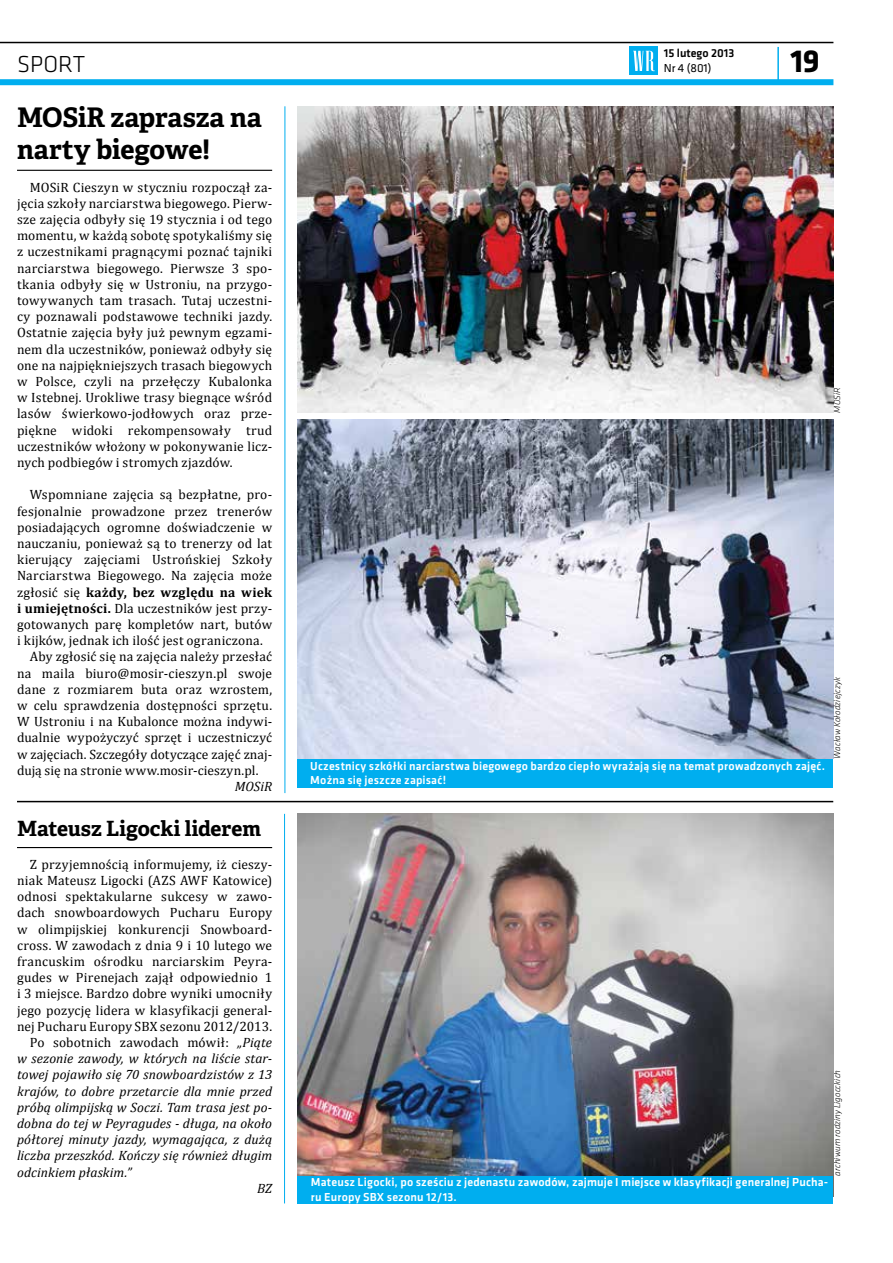
<style>
.page{position:relative;width:893px;height:1263px;background:#fff}
.page>*{position:absolute;margin:0;border:0;box-sizing:border-box;transform-origin:0 0}
.t1{font:700 33px "Klavika";color:#000}
.t2{font:700 27px/32.4px "Adelle Basic";letter-spacing:-.005em;color:#000}
.t3{font:300 24px "Klavika";color:#000}
.t4{font:700 21px "Adelle Basic";letter-spacing:-.005em;color:#000}
.t5{font:13.5px/16.2px "Cambria";letter-spacing:.015em;color:#000;text-align:justify}
.t6{font:italic 13.5px "Cambria";letter-spacing:.005em;color:#000}
.t7{font:700 13.5px "Cambria";letter-spacing:.02em;color:#000}
.t8{font:500 12px/14.4px "Klavika";letter-spacing:.015em;color:#fff}
.t9{font:500 12px "Klavika";color:#000}
.t10{font:12px "Klavika";color:#000}
.t11{font:italic 300 9px "Klavika";letter-spacing:.015em;color:#000}
.s1{font-weight:400}
.s2{font-weight:700}
.s3{font-style:italic}
</style>
<div class="page">
<hr style="left:0;top:42px;width:833px;height:1px;background:#000">
<div style="left:0;top:79px;width:833px;height:6px;background:#00aeef"></div>
<hr style="left:777px;top:47px;width:2px;height:35px;background:#00aeef">
<div style="left:630px;top:47px;width:28px;height:28px;background:#00aeef"></div>
<svg style="left:633px;top:51px;width:22px;height:20px"></svg>
<img style="left:298px;top:107px;width:535px;height:305px">
<img style="left:298px;top:419px;width:535px;height:340px">
<hr style="left:17px;top:170px;width:255px;height:1px;background:#000">
<div style="left:298px;top:759px;width:535px;height:28px;background:#00aeef"></div>
<hr style="left:17px;top:847px;width:255px;height:1px;background:#000">
<img style="left:298px;top:814px;width:535px;height:361px">
<div style="left:298px;top:1175px;width:535px;height:28px;background:#00aeef"></div>
<hr style="left:17px;top:801px;width:816px;height:1px;background:#000">
<hr style="left:285px;top:106px;width:1px;height:687px;background:#00aeef">
<hr style="left:284px;top:814px;width:1px;height:389px;background:#00aeef">
<h3 class="t3" style="left:17px;top:49px;width:70px">SPort</h3>
<h2 class="t2" style="left:17px;top:101px;width:246px">MOSiR zaprasza na narty biegowe!</h2>
<p class="t5" style="left:17px;top:179px;width:257px;text-indent:13px">MOSiR Cieszyn w styczniu rozpoczął za&shy;jęcia szkoły narciarstwa biegowego. Pierw&shy;sze zajęcia odbyły się 19 stycznia i od tego momentu, w każdą sobotę spotykaliśmy się z uczestnikami pragnącymi poznać tajniki narciarstwa biegowego. Pierwsze 3 spo&shy;tkania odbyły się w Ustroniu, na przygo&shy;towywanych tam trasach. Tutaj uczestni&shy;cy poznawali podstawowe techniki jazdy.<br>Ostatnie zajęcia były już pewnym egzami&shy;nem dla uczestników, ponieważ odbyły się one na najpiękniejszych trasach biegowych w Polsce, czyli na przełęczy Kubalonka w Istebnej. Urokliwe trasy biegnące wśród lasów świerkowo-jodłowych oraz prze&shy;piękne widoki rekompensowały trud uczestników włożony w pokonywanie licz&shy;nych podbiegów i stromych zjazdów.</p>
<p class="t5" style="left:30px;top:487px;width:244px">Wspomniane zajęcia są bezpłatne, pro-</p>
<p class="t5" style="left:17px;top:503px;width:257px">fesjonalnie prowadzone przez trenerów</p>
<p class="t5" style="left:17px;top:519px;width:257px">posiadających ogromne doświadczenie w</p>
<p class="t5" style="left:17px;top:535px;width:257px">nauczaniu, ponieważ są to trenerzy od lat</p>
<p class="t5" style="left:17px;top:551px;width:257px">kierujący zajęciami Ustrońskiej Szkoły</p>
<p class="t5" style="left:17px;top:568px;width:257px">Narciarstwa Biegowego. Na zajęcia może</p>
<p class="t7" style="left:17px;top:584px;width:257px"><span class="s1">zgłosić się</span> każdy, bez względu na wiek</p>
<p class="t5" style="left:17px;top:600px;width:257px"><span class="s2">i umiejętności.</span> Dla uczestników jest przy-</p>
<p class="t5" style="left:17px;top:616px;width:257px">gotowanych parę kompletów nart, butów</p>
<p class="t5" style="left:17px;top:632px;width:247px">i kijków, jednak ich ilość jest ograniczona.</p>
<p class="t5" style="left:30px;top:649px;width:244px">Aby zgłosić się na zajęcia należy przesłać</p>
<p class="t5" style="left:17px;top:665px;width:257px">na maila biuro@mosir-cieszyn.pl swoje</p>
<p class="t5" style="left:17px;top:681px;width:257px">dane z rozmiarem buta oraz wzrostem,</p>
<p class="t5" style="left:17px;top:697px;width:257px">w celu sprawdzenia dostępności sprzętu.</p>
<p class="t5" style="left:17px;top:713px;width:257px">W Ustroniu i na Kubalonce można indywi-</p>
<p class="t5" style="left:17px;top:730px;width:257px">dualnie wypożyczyć sprzęt i uczestniczyć</p>
<p class="t5" style="left:17px;top:746px;width:257px">w zajęciach. Szczegóły dotyczące zajęć znaj-</p>
<p class="t5" style="left:17px;top:762px;width:243px">dują się na stronie www.mosir-cieszyn.pl.</p>
<p class="t6" style="left:235px;top:778px;width:39px">MOSiR</p>
<p class="t9" style="left:664px;top:45px;width:72px">15 lutego 2013</p>
<p class="t10" style="left:664px;top:60px;width:49px">Nr 4 (801)</p>
<h1 class="t1" style="left:790px;top:37px;width:31px">19</h1>
<p class="t11" style="left:832px;top:413px;width:27px;rotate:-90deg">MOSiR</p>
<p class="t8" style="left:310px;top:758px;width:516px">Uczestnicy szkółki narciarstwa biegowego bardzo ciepło wyrażają się na temat prowadzonych zajęć.<br>Można się jeszcze zapisać!</p>
<p class="t11" style="left:832px;top:759px;width:83px;rotate:-90deg">Wacław Kołodziejczyk</p>
<h3 class="t4" style="left:17px;top:815px;width:246px">Mateusz Ligocki liderem</h3>
<p class="t5" style="left:30px;top:856px;width:244px">Z przyjemnością informujemy, iż cieszy-</p>
<p class="t5" style="left:17px;top:872px;width:257px">niak Mateusz Ligocki (AZS AWF Katowice)</p>
<p class="t5" style="left:17px;top:888px;width:257px">odnosi spektakularne sukcesy w zawo-</p>
<p class="t5" style="left:17px;top:905px;width:257px">dach snowboardowych Pucharu Europy</p>
<p class="t5" style="left:17px;top:921px;width:257px">w olimpijskiej konkurencji Snowboard-</p>
<p class="t5" style="left:17px;top:937px;width:257px">cross. W zawodach z dnia 9 i 10 lutego we</p>
<p class="t5" style="left:17px;top:953px;width:257px">francuskim ośrodku narciarskim Peyra-</p>
<p class="t5" style="left:17px;top:969px;width:257px">gudes w Pirenejach zajął odpowiednio 1</p>
<p class="t5" style="left:17px;top:986px;width:257px">i 3 miejsce. Bardzo dobre wyniki umocniły</p>
<p class="t5" style="left:17px;top:1002px;width:257px">jego pozycję lidera w klasyfikacji general-</p>
<p class="t5" style="left:17px;top:1018px;width:257px">nej Pucharu Europy SBX sezonu 2012/2013.</p>
<p class="t5" style="left:30px;top:1034px;width:244px">Po sobotnich zawodach mówił: <span class="s3">„Piąte</span></p>
<p class="t6" style="left:17px;top:1050px;width:257px">w sezonie zawody, w których na liście star-</p>
<p class="t6" style="left:17px;top:1066px;width:257px">towej pojawiło się 70 snowboardzistów z 13</p>
<p class="t6" style="left:17px;top:1083px;width:257px">krajów, to dobre przetarcie dla mnie przed</p>
<p class="t6" style="left:17px;top:1099px;width:257px">próbą olimpijską w Soczi. Tam trasa jest po-</p>
<p class="t6" style="left:17px;top:1115px;width:257px">dobna do tej w Peyragudes - długa, na około</p>
<p class="t6" style="left:17px;top:1131px;width:257px">półtorej minuty jazdy, wymagająca, z dużą</p>
<p class="t6" style="left:17px;top:1147px;width:257px">liczba przeszkód. Kończy się również długim</p>
<p class="t6" style="left:17px;top:1164px;width:116px">odcinkiem płaskim.”</p>
<p class="t6" style="left:257px;top:1180px;width:17px">BZ</p>
<p class="t8" style="left:311px;top:1175px;width:519px">Mateusz Ligocki, po sześciu z jedenastu zawodów, zajmuje I miejsce w klasyfikacji generalnej Pucha&shy;ru Europy SBX sezonu 12/13.</p>
<p class="t11" style="left:832px;top:1175px;width:107px;rotate:-90deg">archiwum rodziny Ligocckich</p>
</div>
